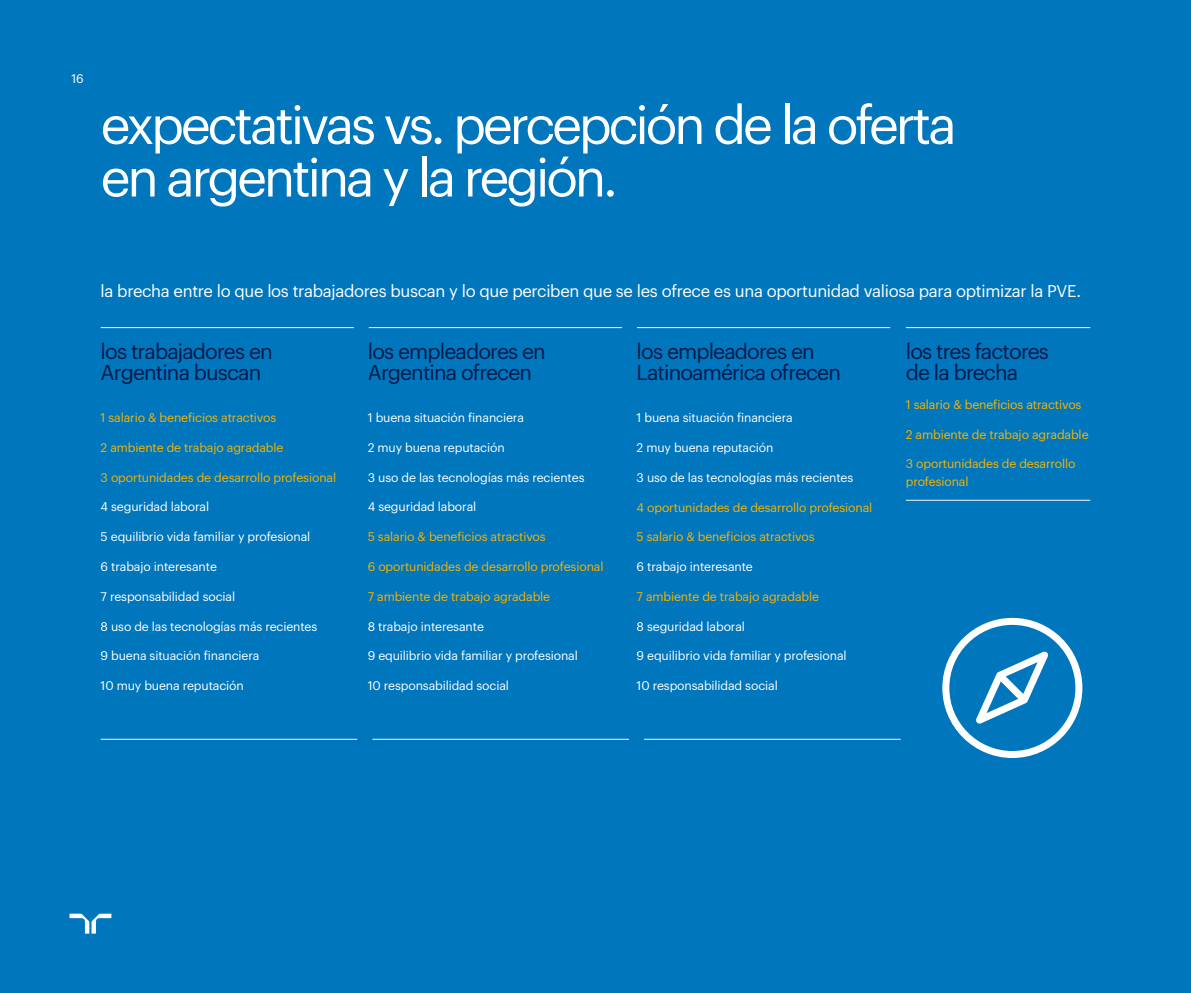
<style>
.page{position:relative;width:1191px;height:993px;background:#fff}
.page>*{position:absolute;margin:0;border:0;box-sizing:border-box;transform-origin:0 0}
.t1{font:52.5px/52.5px "Graphik";letter-spacing:-.06em;color:#fff}
.t2{font:21px/21px "Graphik";letter-spacing:-.04em;color:#021948}
.t3{font:16.62px "Graphik";letter-spacing:-.02em;color:#fff}
.t4{font:12.25px "Graphik";letter-spacing:-.01em;color:#fff}
.t5{font:12.25px/17.5px "Graphik";letter-spacing:-.01em;color:#f9b400}
</style>
<div class="page">
<div style="left:0;top:0;width:1191px;height:992px;background:#0076bd"></div>
<svg style="left:69px;top:913px;width:42px;height:20px"></svg>
<svg style="left:942px;top:617px;width:140px;height:140px"></svg>
<hr style="left:101px;top:327px;width:253px;height:1px;background:#f7f4ee">
<hr style="left:101px;top:738px;width:256px;height:1px;background:#f7f4ee">
<hr style="left:369px;top:327px;width:253px;height:1px;background:#f7f4ee">
<hr style="left:372px;top:738px;width:257px;height:1px;background:#f7f4ee">
<hr style="left:637px;top:327px;width:253px;height:1px;background:#f7f4ee">
<hr style="left:644px;top:738px;width:256px;height:1px;background:#f7f4ee">
<hr style="left:905px;top:327px;width:185px;height:1px;background:#f7f4ee">
<hr style="left:905px;top:499px;width:185px;height:1px;background:#f7f4ee">
<p class="t4" style="left:72px;top:69px;width:14px">16</p>
<h1 class="t1" style="left:101px;top:94px;width:857px">expectativas vs. percepción de la oferta en argentina y la región.</h1>
<h3 class="t3" style="left:101px;top:278px;width:982px">la brecha entre lo que los trabajadores buscan y lo que perciben que se les ofrece es una oportunidad valiosa para optimizar la PVE.</h3>
<h2 class="t2" style="left:101px;top:339px;width:173px">los trabajadores en<br>Argentina buscan</h2>
<h2 class="t2" style="left:368px;top:339px;width:179px">los empleadores en<br>Argentina ofrecen</h2>
<h2 class="t2" style="left:636px;top:339px;width:206px">los empleadores en<br>Latinoamérica ofrecen</h2>
<h2 class="t2" style="left:905px;top:339px;width:145px">los tres factores de la brecha</h2>
<p class="t5" style="left:101px;top:407px;width:177px">1 salario &amp; beneficios atractivos</p>
<p class="t5" style="left:101px;top:437px;width:184px">2 ambiente de trabajo agradable</p>
<p class="t5" style="left:101px;top:467px;width:237px">3 oportunidades de desarrollo profesional</p>
<p class="t4" style="left:101px;top:497px;width:110px">4 seguridad laboral</p>
<p class="t4" style="left:101px;top:527px;width:211px">5 equilibrio vida familiar y profesional</p>
<p class="t4" style="left:101px;top:557px;width:118px">6 trabajo interesante</p>
<p class="t4" style="left:101px;top:587px;width:136px">7 responsabilidad social</p>
<p class="t4" style="left:101px;top:616px;width:218px">8 uso de las tecnologías más recientes</p>
<p class="t4" style="left:101px;top:646px;width:160px">9 buena situación financiera</p>
<p class="t4" style="left:101px;top:676px;width:145px">10 muy buena reputación</p>
<p class="t5" style="left:905px;top:394px;width:177px">1 salario &amp; beneficios atractivos</p>
<p class="t5" style="left:905px;top:424px;width:184px">2 ambiente de trabajo agradable</p>
<p class="t5" style="left:905px;top:454px;width:171px">3 oportunidades de desarrollo profesional</p>
<p class="t4" style="left:368px;top:408px;width:158px">1 buena situación financiera</p>
<p class="t4" style="left:368px;top:438px;width:138px">2 muy buena reputación</p>
<p class="t4" style="left:368px;top:468px;width:218px">3 uso de las tecnologías más recientes</p>
<p class="t4" style="left:368px;top:497px;width:110px">4 seguridad laboral</p>
<p class="t5" style="left:368px;top:527px;width:179px">5 salario &amp; beneficios atractivos</p>
<p class="t5" style="left:368px;top:556px;width:237px">6 oportunidades de desarrollo profesional</p>
<p class="t5" style="left:368px;top:586px;width:184px">7 ambiente de trabajo agradable</p>
<p class="t4" style="left:368px;top:616px;width:118px">8 trabajo interesante</p>
<p class="t4" style="left:368px;top:646px;width:212px">9 equilibrio vida familiar y profesional</p>
<p class="t4" style="left:368px;top:676px;width:143px">10 responsabilidad social</p>
<p class="t4" style="left:636px;top:408px;width:158px">1 buena situación financiera</p>
<p class="t4" style="left:636px;top:438px;width:138px">2 muy buena reputación</p>
<p class="t4" style="left:636px;top:468px;width:218px">3 uso de las tecnologías más recientes</p>
<p class="t5" style="left:636px;top:497px;width:237px">4 oportunidades de desarrollo profesional</p>
<p class="t5" style="left:636px;top:527px;width:179px">5 salario &amp; beneficios atractivos</p>
<p class="t4" style="left:636px;top:557px;width:118px">6 trabajo interesante</p>
<p class="t5" style="left:636px;top:586px;width:184px">7 ambiente de trabajo agradable</p>
<p class="t4" style="left:636px;top:616px;width:110px">8 seguridad laboral</p>
<p class="t4" style="left:636px;top:646px;width:212px">9 equilibrio vida familiar y profesional</p>
<p class="t4" style="left:636px;top:676px;width:143px">10 responsabilidad social</p>
</div>
